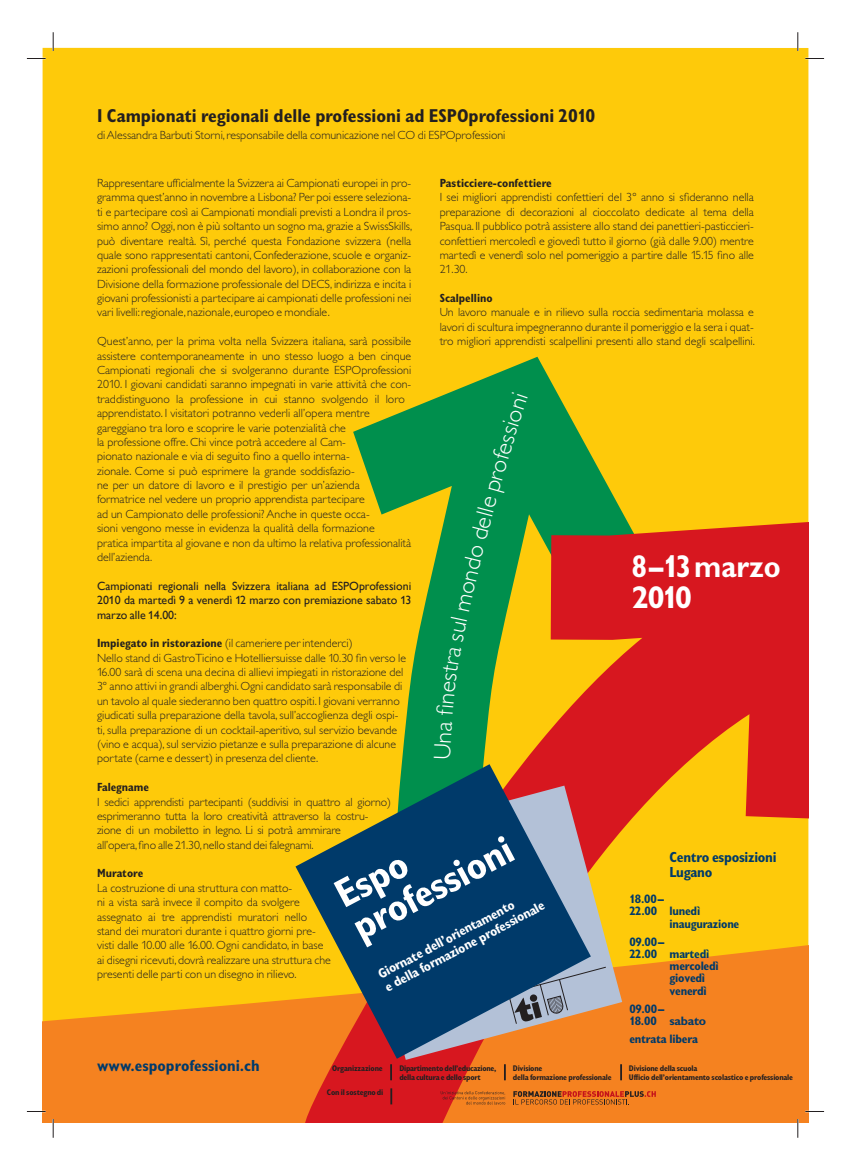
<style>
.page{position:relative;width:851px;height:1170px;background:#fff}
.page>*{position:absolute;margin:0;border:0;box-sizing:border-box;transform-origin:0 0}
.t1{font:700 condensed 39.75px/36.8px "Gill Sans";color:#fff}
.t2{font:700 31.5px/31.5px "Gill Alt One";letter-spacing:-.025em;color:#fff;scale:.9 1}
.t3{font:300 23.88px "Gill Alt One";color:#fff}
.t4{font:700 condensed 18.75px "Gill Sans";color:#231f20}
.t5{font:700 condensed 16.12px "Gill Sans";color:#003a6a}
.t6{font:700 condensed 14.62px/14.6px "Gill Sans";letter-spacing:-.02em;color:#003a6a}
.t7{font:700 condensed 13.75px/14.6px "Gill Sans";color:#fff}
.t8{font:700 condensed 12.25px/12.2px "Gill Sans";letter-spacing:-.02em;color:#003a6a}
.t9{font:700 12.25px "Gill Alt One";letter-spacing:-.02em;color:#003a6a}
.t10{font:300 11.88px/14.4px "Gill Alt One";color:#231f20}
.t11{font:11.88px/14.4px "Gill Sans";color:#231f20;text-align:justify}
.t12{font:700 condensed 11.88px "Gill Sans";color:#231f20}
.t13{font:700 condensed 8.25px/9.1px "Gill Sans";letter-spacing:-.025em;color:#231f20}
.s1{font-family:"Gill Alt One";font-stretch:normal}
.s2{font-family:"Gill Alt One"}
.s3{font-family:"Gill Sans";font-weight:700;font-stretch:condensed}
</style>
<div class="page">
<div style="left:43px;top:48px;width:765px;height:1073px;background:#feca0a"></div>
<svg style="left:353px;top:357px;width:273px;height:161px;fill:#008f4d"></svg>
<svg style="left:43px;top:999px;width:259px;height:122px;background:#f5881d"></svg>
<svg style="left:302px;top:518px;width:506px;height:603px"></svg>
<svg style="left:348px;top:785px;width:274px;height:274px"></svg>
<svg style="left:590px;top:966px;width:16px;height:58px"></svg>
<svg style="left:295px;top:764px;width:295px;height:294px;background:#5e655d"></svg>
<svg style="left:504px;top:1064px;width:1px;height:16px"></svg>
<svg style="left:620px;top:1064px;width:2px;height:16px"></svg>
<svg style="left:390px;top:1064px;width:2px;height:16px"></svg>
<svg style="left:390px;top:1088px;width:2px;height:16px"></svg>
<svg style="left:513px;top:1090px;width:142px;height:14px;background:#c7621f"></svg>
<svg style="left:440px;top:1090px;width:65px;height:14px"></svg>
<svg style="left:27px;top:58px;width:19px;height:1px"></svg>
<svg style="left:805px;top:58px;width:18px;height:1px"></svg>
<svg style="left:27px;top:1110px;width:19px;height:2px"></svg>
<svg style="left:805px;top:1110px;width:18px;height:2px"></svg>
<svg style="left:52px;top:32px;width:2px;height:19px"></svg>
<svg style="left:52px;top:1118px;width:2px;height:19px"></svg>
<svg style="left:797px;top:32px;width:1px;height:19px"></svg>
<svg style="left:796px;top:1118px;width:2px;height:19px"></svg>
<div style="left:434px;top:527px;width:54px;height:231px;background:#008f4d"></div>
<svg style="left:488px;top:459px;width:19px;height:34px"></svg>
<svg style="left:502px;top:392px;width:25px;height:34px"></svg>
<h3 class="t4" style="left:97px;top:109px;width:499px">I Campionati regionali delle professioni ad ESPOprofessioni 20<span class="s1">1</span>0</h3>
<p class="t10" style="left:97px;top:129px;width:410px">di Alessandra Barbuti Storni, responsabile della comunicazione nel CO di ESPOprofessioni</p>
<p class="t12" style="left:439px;top:179px;width:114px">Pasticciere-confettiere</p>
<p class="t10" style="left:439px;top:191px;width:316px;text-align:justify">I sei migliori apprendisti confettieri del 3° anno si sfideranno nella prepa razione di decorazioni al cioccolato dedicate al tema della Pasqua. Il pubblico potrà assistere allo stand dei panettieri-pasticcieri&shy;confettieri mercoledì e giovedì tutto il giorno (già dalle 9.00) mentre martedì e venerdì solo nel pomeriggio a partire dalle 15.15 fino alle 21.30.</p>
<p class="t12" style="left:439px;top:294px;width:54px">Scalpellino</p>
<p class="t10" style="left:439px;top:306px;width:316px;text-align:justify">Un lavoro manuale e in rilievo sulla roccia sedimentaria molassa e lavori di scultura impegneranno durante il pomeriggio e la sera i quat&shy;tro migliori apprendisti scalpellini presenti allo stand degli scalpellini.</p>
<p class="t10" style="left:97px;top:177px;width:316px;text-align:justify">Rappresentare ufficialmente la Svizzera ai Campionati europei in pro&shy;gramma quest’anno in novembre a Lisbona? Per poi essere seleziona&shy;ti e partecipare così ai Campionati mondiali previsti a Londra il pros&shy;simo anno? Oggi, non è più soltanto un sogno ma, grazie a SwissSkills, può diventare realtà. Sì, perché questa Fondazione svizzera (nella quale sono rappresentati cantoni, Confederazione, scuole e organiz&shy;zazioni professionali del mondo del lavoro), in collaborazione con la Divisione della formazione professionale del DECS, indirizza e incita i giovani professioni sti a partecipare ai campionati delle professioni nei vari livelli: regionale, nazionale, europeo e mondiale.</p>
<p class="t10" style="left:97px;top:335px;width:316px">Quest’anno, per la prima volta nella Svizzera italiana, sarà possibile assistere contemporaneamente in uno stesso luogo a ben cinque Campiona ti regionali che si svolgeranno durante ESPOprofessioni 2010. I giovani candidati saranno impegnati in varie attività che con&shy;traddistinguono la professione in cui stanno svolgendo il loro apprendistato. I visitatori potranno vederli all’opera mentre gareggiano tra loro e scoprire le varie potenzialità che<br>la professione offre. Chi vince potrà accedere al Cam-<br>pionato nazionale e via di seguito fino a quello interna-<br>zionale. Come si può esprimere la grande soddisfazio-<br>ne per un datore di lavoro e il prestigio per un’azienda<br>formatrice nel vedere un proprio apprendista partecipare<br>ad un Campionato delle professioni? Anche in queste occa-<br>sioni vengono messe in evidenza la qualità della formazione<br>pratica impartita al giovane e non da ultimo la relativa professionalità dell’azienda.</p>
<p class="t11" style="left:97px;top:578px;width:316px">Campionati regionali nella Svizzera italiana ad ESPOprofessioni 20<span class="s2">1</span>0 da martedì 9 a venerdì <span class="s2">1</span>2 marzo con premiazione sabato <span class="s2">1</span>3 marzo alle <span class="s2">1</span>4.00:</p>
<p class="t10" style="left:97px;top:637px;width:310px"><span class="s3">Impiegato in ristorazione</span> (il cameriere per intenderci)<br>Nello stand di GastroTicino e Hotelliersuisse dalle 10.30 fin verso le 16.00 sarà di scena una decina di allievi impiegati in ristorazione del 3° anno attivi in grandi alberghi. Ogni candidato sarà responsabile di un tavolo al quale siederanno ben quattro ospiti. I giovani verranno giudicati sulla preparazione della tavola, sull’accoglienza degli ospi&shy;ti, sulla preparazione di un cocktail-aperitivo, sul servizio bevande (vino e acqua), sul servizio pietanze e sulla preparazione di alcune portate (carne e dessert) in presenza del cliente.</p>
<p class="t12" style="left:97px;top:783px;width:54px">Falegname</p>
<p class="t10" style="left:97px;top:795px;width:295px">I sedici apprendisti partecipanti (suddivisi in quattro al giorno) espri me ranno tutta la loro creatività attraverso la costru&shy;zione di un mobiletto in legno. Li si potrà ammirare<br>all’opera, fino alle 21.30, nello stand dei falegnami.</p>
<p class="t12" style="left:97px;top:869px;width:48px">Muratore</p>
<p class="t10" style="left:97px;top:881px;width:235px">La costruzione di una struttura con matto-<br>ni a vista sarà invece il compito da svolgere assegnato ai tre apprendisti muratori nello stand dei muratori durante i quattro giorni pre&shy;visti dalle 10.00 alle 16.00. Ogni candidato, in base ai disegni ricevuti, dovrà realizzare una struttura che presenti delle parti con un disegno in rilievo.</p>
<h3 class="t3" style="left:492px;top:456px;width:36px;rotate:-73deg">fess</h3>
<h3 class="t3" style="left:472px;top:525px;width:34px;rotate:-75deg">elle</h3>
<h2 class="t2" style="left:631px;top:553px;width:167px">8 – 13 marzo<br>2010</h2>
<h1 class="t1" style="left:331px;top:884px;width:178px;rotate:-28deg">Espo professioni</h1>
<p class="t6" style="left:669px;top:851px;width:108px">Centro esposizioni<br>Lugano</p>
<p class="t8" style="left:629px;top:894px;width:36px"><span class="s1">1</span>8.00–<br>22.00</p>
<p class="t8" style="left:629px;top:936px;width:36px">09.00–<br>22.00</p>
<p class="t7" style="left:376px;top:969px;width:180px;rotate:-28deg">Giornate dell’orientamento<br>e della formazione professionale</p>
<p class="t8" style="left:669px;top:906px;width:71px">lunedì inaugurazione</p>
<p class="t8" style="left:669px;top:948px;width:51px">martedì mercoledì giovedì venerdì</p>
<p class="t9" style="left:669px;top:1016px;width:38px">sabato</p>
<p class="t8" style="left:629px;top:1003px;width:36px">09.00–<br><span class="s1">1</span>8.00</p>
<p class="t8" style="left:629px;top:1033px;width:70px">entrata libera</p>
<h3 class="t5" style="left:97px;top:1059px;width:164px">www.espoprofessioni.ch</h3>
<p class="t13" style="left:332px;top:1064px;width:52px">Organizzazione</p>
<p class="t13" style="left:513px;top:1064px;width:100px">Divisione<br>della formazione professionale</p>
<p class="t13" style="left:629px;top:1064px;width:165px">Divisione della scuola<br>Ufficio dell’orientamento scolastico e professionale</p>
<p class="t13" style="left:327px;top:1087px;width:58px">Con il sostegno di</p>
<p class="t13" style="left:399px;top:1064px;width:99px">Dipartimento dell’educazione, della cultura e dello sport</p>
</div>
